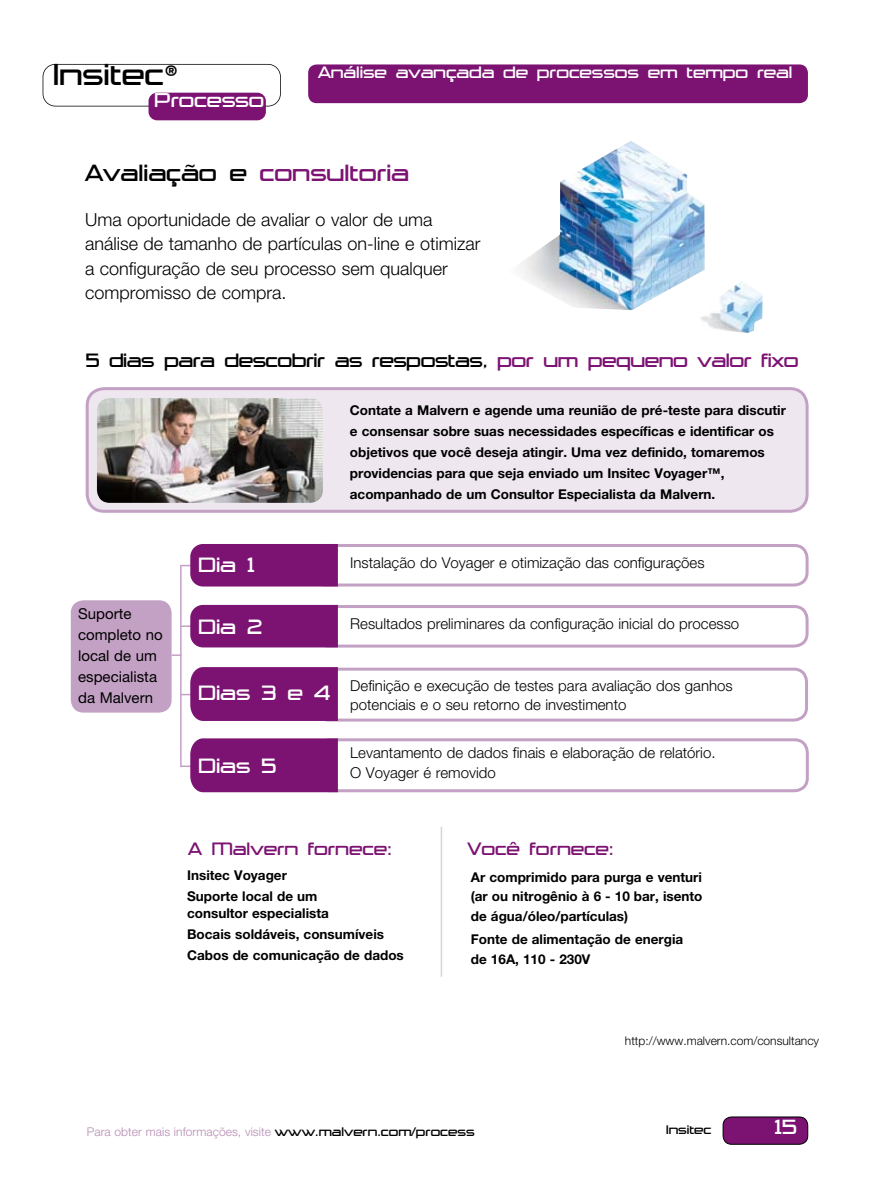
<style>
.page{position:relative;width:893px;height:1187px;background:#fff}
.page>*{position:absolute;margin:0;border:0;box-sizing:border-box;transform-origin:0 0}
.t1{font:300 33px "Trade Marker";color:#000}
.t2{font:300 25.5px "Trade Marker";color:#7c1272}
.t3{font:300 22.5px "Trade Marker";color:#fff}
.t4{font:300 22.35px "Trade Marker";color:#fff}
.t5{font:300 21.75px "Trade Marker";color:#fff}
.t6{font:300 21px "Trade Marker";letter-spacing:-.02em;color:#000}
.t7{font:300 19.5px "Trade Marker";color:#7c1272}
.t8{font:300 18px/24px "Helvetica Neue LT Std";color:#000}
.t9{font:300 18px "Trade Marker";color:#fff}
.t10{font:300 15px/19.5px "Helvetica Neue LT Std";color:#000}
.t11{font:15px/21px "Helvetica Neue LT Std";color:#000}
.t12{font:700 13.5px/21px "Helvetica Neue LT Std";color:#000}
.t13{font:300 13.5px "Trade Marker";color:#000}
.t14{font:300 12px "Helvetica Neue LT Std";letter-spacing:.005em;color:#b68ab3}
.t15{font:300 12px "Helvetica Neue LT Std";color:#000}
.s1{font-size:27px}
.s2{color:#000}
.s3{color:#7c1272}
.s4{font-family:"Trade Marker";font-size:13.5px;color:#000}
.s5{font-size:10.2px;color:#934c94}
</style>
<div class="page">
<div style="left:315px;top:667px;width:493px;height:54px;border:3px solid #c3a1c4;border-radius:13px"></div>
<div style="left:316px;top:738px;width:493px;height:54px;border:3px solid #c3a1c4;border-radius:13px"></div>
<div style="left:308px;top:64px;width:500px;height:39px;background:#7c1272;border-radius:9px"></div>
<div style="left:314px;top:605px;width:495px;height:42px;border:3px solid #c3a1c4;border-radius:13px"></div>
<div style="left:311px;top:544px;width:498px;height:42px;border:3px solid #c3a1c4;border-radius:13px"></div>
<div style="left:87px;top:388px;width:720px;height:123px;background:#efe7f0;border-radius:17px"></div>
<div style="left:86px;top:387px;width:723px;height:125px;border:3px solid #c3a1c4;border-radius:17px"></div>
<hr style="left:180px;top:565px;width:2px;height:202px;background:#c3a1c4">
<hr style="left:441px;top:826px;width:1px;height:150px;background:#e0d0e2">
<hr style="left:181px;top:625px;width:28px;height:2px;background:#c3a1c4">
<svg style="left:172px;top:654px;width:8px;height:2px"></svg>
<hr style="left:181px;top:693px;width:28px;height:2px;background:#c3a1c4">
<hr style="left:181px;top:765px;width:28px;height:2px;background:#c3a1c4">
<svg style="left:180px;top:544px;width:158px;height:42px;background:#85237c"></svg>
<img style="left:97px;top:398px;width:226px;height:105px">
<div style="left:71px;top:600px;width:101px;height:112px;background:#c3a1c4;border-radius:13px"></div>
<div style="left:190px;top:605px;width:148px;height:42px;background:#7c1272"></div>
<div style="left:190px;top:738px;width:148px;height:54px;background:#7c1272"></div>
<img style="left:520px;top:141px;width:185px;height:169px">
<img style="left:694px;top:280px;width:69px;height:53px">
<div style="left:723px;top:1116px;width:85px;height:28px;background:#7c1272;border-radius:9px"></div>
<div style="left:723px;top:1116px;width:85px;height:28px;border:1px solid #000;border-radius:9px"></div>
<svg style="left:43px;top:64px;width:238px;height:42px"></svg>
<div style="left:149px;top:93px;width:117px;height:27px;background:#7c1272;border-radius:9px"></div>
<div style="left:190px;top:667px;width:148px;height:54px;background:#7c1272"></div>
<h1 class="t1" style="left:53px;top:56px;width:126px">Insitec<span class="s1">®</span></h1>
<h3 class="t5" style="left:155px;top:87px;width:111px">Processo</h3>
<h3 class="t9" style="left:318px;top:62px;width:476px">Análise avançada de processos em tempo real</h3>
<h2 class="t2" style="left:85px;top:159px;width:326px"><span class="s2">Avaliação e</span> consultoria</h2>
<h3 class="t8" style="left:85px;top:208px;width:397px">Uma oportunidade de avaliar o valor de uma análise de tamanho de partículas on-line e otimizar a configuração de seu processo sem qualquer compromisso de compra.</h3>
<h3 class="t6" style="left:86px;top:348px;width:714px">5 dias para descobrir as respostas, <span class="s3">por um pequeno valor fixo</span></h3>
<p class="t12" style="left:350px;top:399px;width:438px">Contate a Malvern e agende uma reunião de pré-teste para discutir e consensar sobre suas necessidades específicas e identificar os objetivos que você deseja atingir. Uma vez definido, tomaremos providencias para que seja enviado um Insitec Voyager™, acompanhado de um Consultor Especialista da Malvern.</p>
<h3 class="t3" style="left:199px;top:552px;width:58px">Dia 1</h3>
<p class="t11" style="left:78px;top:602px;width:86px">Suporte completo no local de um especialista da Malvern</p>
<h3 class="t3" style="left:199px;top:613px;width:65px">Dia 2</h3>
<h3 class="t3" style="left:199px;top:679px;width:133px">Dias 3 e 4</h3>
<h3 class="t3" style="left:199px;top:753px;width:79px">Dias 5</h3>
<p class="t10" style="left:350px;top:552px;width:356px">Instalação do Voyager e otimização das configurações</p>
<p class="t10" style="left:350px;top:614px;width:391px">Resultados preliminares da configuração inicial do processo</p>
<p class="t10" style="left:350px;top:675px;width:384px">Definição e execução de testes para avaliação dos ganhos potenciais e o seu retorno de investimento</p>
<p class="t10" style="left:350px;top:743px;width:367px">Levantamento de dados finais e elaboração de relatório.<br>O Voyager é removido</p>
<h3 class="t7" style="left:188px;top:837px;width:205px">A Malvern fornece:</h3>
<h3 class="t7" style="left:467px;top:837px;width:148px">Você fornece:</h3>
<p class="t12" style="left:187px;top:864px;width:132px">Insitec Voyager<br>Suporte local de um</p>
<p class="t12" style="left:187px;top:902px;width:218px">consultor especialista<br>Bocais soldáveis, consumíveis<br>Cabos de comunicação de dados</p>
<p class="t12" style="left:471px;top:866px;width:233px;line-height:19.5px;text-align:justify">Ar comprimido para purga e venturi (ar ou nitrogênio à 6 - 10 bar, isento de água/óleo/partículas)</p>
<p class="t12" style="left:471px;top:929px;width:214px;line-height:19.5px">Fonte de alimentação de energia de 16A, 110 - 230V</p>
<p class="t15" style="left:625px;top:1032px;width:196px">http://www.malvern.com/consultancy</p>
<p class="t14" style="left:87px;top:1124px;width:389px">Para obter mais informações, visite <span class="s4">www.malvern.com/process</span></p>
<p class="t13" style="left:666px;top:1122px;width:81px">Insitec <span class="s5">LPS</span></p>
<h3 class="t4" style="left:774px;top:1114px;width:24px">15</h3>
</div>
